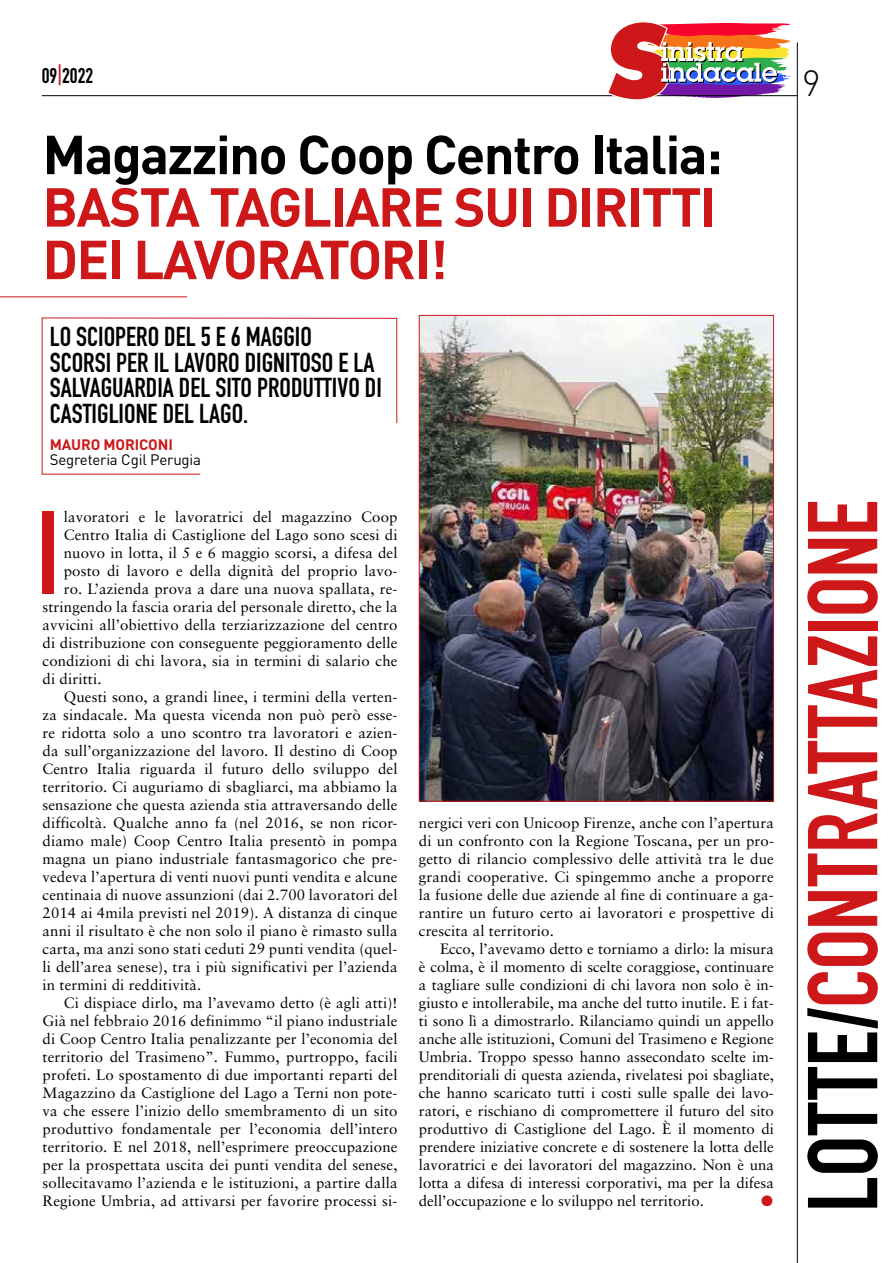
<style>
.page{position:relative;width:893px;height:1263px;background:#fff}
.page>*{position:absolute;margin:0;border:0;box-sizing:border-box;transform-origin:0 0}
.t1{font:116.1px "DIN Engschrift Std";color:#cd1719}
.t2{font:97.35px "DIN Engschrift Std";letter-spacing:-.005em;color:#cd1719}
.t3{font:700 54px/52.5px "DIN";letter-spacing:-.03em;color:#cd1719}
.t4{font:700 54px "DIN";letter-spacing:-.03em;color:#000}
.t5{font:300 36px "DIN";color:#000}
.t6{font:27px/25.5px "DIN Engschrift Std";color:#000}
.t7{font:21px "DIN Engschrift Std";color:#000}
.t8{font:15px/18px "Sabon";letter-spacing:.01em;color:#000;text-align:justify}
.t9{font:15px "DIN";letter-spacing:-.01em;color:#000}
.t10{font:700 15px "DIN";letter-spacing:-.01em;color:#cd1719}
.t11{font:15px "Zapf Dingbats";color:#cd1719}
.s1{color:#cd1719}
.s2{color:#000}
</style>
<div class="page">
<hr style="left:42px;top:95px;width:756px;height:1px;background:#000">
<hr style="left:797px;top:43px;width:1px;height:1220px;background:#000">
<svg style="left:606px;top:22px;width:185px;height:78px"></svg>
<hr style="left:0;top:296px;width:187px;height:1px;background:#cd1719">
<img style="left:421px;top:317px;width:351px;height:482px">
<svg style="left:41px;top:317px;width:356px;height:158px"></svg>
<h3 class="t7" style="left:42px;top:63px;width:53px">09<span class="s1">|</span>2022</h3>
<h3 class="t5" style="left:802px;top:61px;width:20px">9</h3>
<h3 class="t4" style="left:43px;top:119px;width:682px">Magazzino Coop Centro Italia:</h3>
<h3 class="t3" style="left:43px;top:179px;width:675px">BASTA TAGLIARE SUI DIRITTI<br>DEI LAVORATORI!</h3>
<h3 class="t6" style="left:50px;top:324px;width:334px">LO SCIOPERO DEL 5 E 6 MAGGIO<br>SCORSI PER IL LAVORO DIGNITOSO E LA<br>SALVAGUARDIA DEL SITO PRODUTTIVO DI<br>CASTIGLIONE DEL LAGO.</h3>
<p class="t10" style="left:50px;top:435px;width:125px">MAURO MORICONI</p>
<p class="t9" style="left:50px;top:450px;width:153px">Segreteria Cgil Perugia</p>
<h1 class="t1" style="left:37px;top:485px;width:25px">I</h1>
<p class="t8" style="left:64px;top:508px;width:335px">lavoratori e le lavoratrici del magazzino Coop</p>
<p class="t8" style="left:64px;top:526px;width:335px">Centro Italia di Castiglione del Lago sono scesi di</p>
<p class="t8" style="left:64px;top:544px;width:335px">nuovo in lotta, il 5 e 6 maggio scorsi, a difesa del</p>
<p class="t8" style="left:64px;top:562px;width:335px">posto di lavoro e della dignità del proprio lavo-</p>
<p class="t8" style="left:64px;top:580px;width:335px">ro. L’azienda prova a dare una nuova spallata, re-</p>
<p class="t8" style="left:43px;top:598px;width:356px">stringendo la fascia oraria del personale diretto, che la</p>
<p class="t8" style="left:43px;top:616px;width:357px">avvicini all’obiettivo della terziarizzazione del centro</p>
<p class="t8" style="left:43px;top:634px;width:357px">di distribuzione con conseguente peggioramento delle</p>
<p class="t8" style="left:43px;top:652px;width:357px">condizioni di chi lavora, sia in termini di salario che</p>
<p class="t8" style="left:43px;top:670px;width:61px">di diritti.</p>
<p class="t8" style="left:64px;top:688px;width:335px">Questi sono, a grandi linee, i termini della verten-</p>
<p class="t8" style="left:43px;top:706px;width:357px">za sindacale. Ma questa vicenda non può però esse-</p>
<p class="t8" style="left:43px;top:724px;width:357px">re ridotta solo a uno scontro tra lavoratori e azien-</p>
<p class="t8" style="left:43px;top:742px;width:357px">da sull’organizzazione del lavoro. Il destino di Coop</p>
<p class="t8" style="left:43px;top:760px;width:357px">Centro Italia riguarda il futuro dello sviluppo del</p>
<p class="t8" style="left:43px;top:778px;width:357px">territorio. Ci auguriamo di sbagliarci, ma abbiamo la</p>
<p class="t8" style="left:43px;top:796px;width:357px">sensazione che questa azienda stia attraversando delle</p>
<p class="t8" style="left:43px;top:814px;width:357px">difficoltà. Qualche anno fa (nel 2016, se non ricor-</p>
<p class="t8" style="left:43px;top:832px;width:357px">diamo male) Coop Centro Italia presentò in pompa</p>
<p class="t8" style="left:43px;top:850px;width:357px">magna un piano industriale fantasmagorico che pre-</p>
<p class="t8" style="left:43px;top:868px;width:357px">vedeva l’apertura di venti nuovi punti vendita e alcune</p>
<p class="t8" style="left:43px;top:886px;width:357px">centinaia di nuove assunzioni (dai 2.700 lavoratori del</p>
<p class="t8" style="left:43px;top:904px;width:357px">2014 ai 4mila previsti nel 2019). A distanza di cinque</p>
<p class="t8" style="left:43px;top:922px;width:357px">anni il risultato è che non solo il piano è rimasto sulla</p>
<p class="t8" style="left:43px;top:940px;width:357px">carta, ma anzi sono stati ceduti 29 punti vendita (quel-</p>
<p class="t8" style="left:43px;top:958px;width:356px">li dell’area senese), tra i più significativi per l’azienda</p>
<p class="t8" style="left:43px;top:976px;width:160px">in termini di redditività.</p>
<p class="t8" style="left:64px;top:994px;width:335px">Ci dispiace dirlo, ma l’avevamo detto (è agli atti)!</p>
<p class="t8" style="left:43px;top:1012px;width:357px">Già nel febbraio 2016 definimmo “il piano industriale</p>
<p class="t8" style="left:43px;top:1030px;width:357px">di Coop Centro Italia penalizzante per l’economia del</p>
<p class="t8" style="left:43px;top:1048px;width:357px">territorio del Trasimeno”. Fummo, purtroppo, facili</p>
<p class="t8" style="left:43px;top:1066px;width:357px">profeti. Lo spostamento di due importanti reparti del</p>
<p class="t8" style="left:43px;top:1084px;width:356px">Magazzino da Castiglione del Lago a Terni non pote-</p>
<p class="t8" style="left:43px;top:1102px;width:357px">va che essere l’inizio dello smembramento di un sito</p>
<p class="t8" style="left:43px;top:1120px;width:357px">produttivo fondamentale per l’economia dell’intero</p>
<p class="t8" style="left:43px;top:1138px;width:357px">territorio. E nel 2018, nell’esprimere preoccupazione</p>
<p class="t8" style="left:43px;top:1156px;width:356px">per la prospettata uscita dei punti vendita del senese,</p>
<p class="t8" style="left:43px;top:1174px;width:357px">sollecitavamo l’azienda e le istituzioni, a partire dalla</p>
<p class="t8" style="left:43px;top:1192px;width:357px">Regione Umbria, ad attivarsi per favorire processi si-</p>
<p class="t8" style="left:419px;top:814px;width:357px">nergici veri con Unicoop Firenze, anche con l’apertura di un confronto con la Regione Toscana, per un pro&shy;getto di rilancio complessivo delle attività tra le due grandi cooperative. Ci spingemmo anche a proporre la fusione delle due aziende al fine di continuare a ga&shy;rantire un futuro certo ai lavoratori e prospettive di crescita al territorio.</p>
<p class="t8" style="left:419px;top:940px;width:357px;text-indent:21px">Ecco, l’avevamo detto e torniamo a dirlo: la misura è colma, è il momento di scelte coraggiose, continuare a tagliare sulle condizioni di chi lavora non solo è in&shy;giusto e intollerabile, ma anche del tutto inutile. E i fat&shy;ti sono lì a dimostrarlo. Rilanciamo quindi un appello anche alle istituzioni, Comuni del Trasimeno e Regione Umbria. Troppo spesso hanno assecondato scelte im&shy;prenditoriali di questa azienda, rivelatesi poi sbagliate, che hanno scaricato tutti i costi sulle spalle dei lavo&shy;ratori, e rischiano di compromettere il futuro del sito produttivo di Castiglione del Lago. È il momento di prendere iniziative concrete e di sostenere la lotta delle lavoratrici e dei lavoratori del magazzino. Non è una lotta a difesa di interessi corporativi, ma per la difesa dell’occupazione e lo sviluppo nel territorio.</p>
<p class="t11" style="left:761px;top:1194px;width:13px">●</p>
<h2 class="t2" style="left:786px;top:1212px;width:714px;rotate:-90deg"><span class="s2">LOTTE/</span>CONTRATTAZIONE</h2>
</div>
